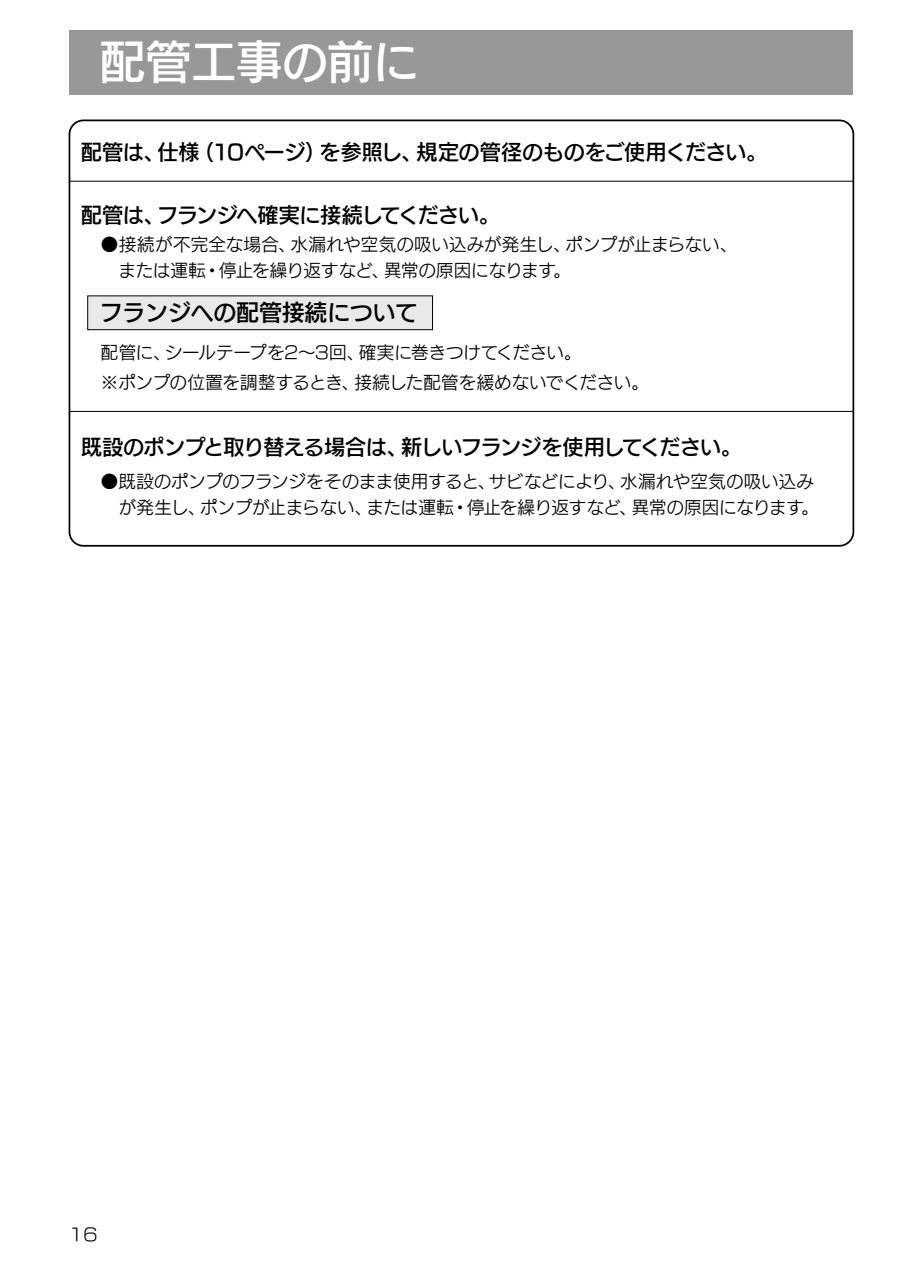
<style>
.page{position:relative;width:903px;height:1275px;background:#fff}
.page>*{position:absolute;margin:0;border:0;box-sizing:border-box;transform-origin:0 0}
.t1{font:45.5px "New Rodin Pro DB";color:#fff}
.t2{font:22.75px "New Rodin Pro DB";color:#000}
.t3{font:21px "New Rodin Pro DB";letter-spacing:-.03em;color:#000}
.t4{font:21px "New Rodin Pro DB";letter-spacing:-.01em;color:#000}
.t5{font:17.5px/26.2px "New Rodin Pro M";letter-spacing:-.015em;color:#000}
.t6{font:17.32px "New Rodin Pro M";color:#000}
</style>
<div class="page">
<div style="left:70px;top:30px;width:783px;height:65px;background:#989899"></div>
<div style="left:88px;top:296px;width:344px;height:34px;background:#e9e9e9"></div>
<div style="left:87px;top:295px;width:346px;height:35px;border:1px solid #000"></div>
<hr style="left:69px;top:181px;width:784px;height:1px;background:#000">
<div style="left:69px;top:120px;width:785px;height:427px;border:2px solid #000;border-radius:14px"></div>
<hr style="left:69px;top:411px;width:784px;height:1px;background:#000">
<p class="t1" style="left:100px;top:23px;width:320px">配管工事の前に</p>
<p class="t4" style="left:81px;top:134px;width:688px">配管は、仕様（10ページ）を参照し、規定の管径のものをご使用ください。</p>
<p class="t3" style="left:81px;top:197px;width:421px">配管は、フランジへ確実に接続してください。</p>
<p class="t5" style="left:101px;top:230px;width:638px">●接続が不完全な場合、水漏れや空気の吸い込みが発生し、ポンプが止まらない、　または運転・停止を繰り返すなど、異常の原因になります。</p>
<p class="t2" style="left:100px;top:293px;width:320px">フランジへの配管接続について</p>
<p class="t5" style="left:101px;top:336px;width:549px;line-height:30.3px">配管に、シールテープを2～3回、確実に巻きつけてください。<br>※ポンプの位置を調整するとき、接続した配管を緩めないでください。</p>
<p class="t3" style="left:81px;top:429px;width:662px">既設のポンプと取り替える場合は、新しいフランジを使用してください。</p>
<p class="t5" style="left:101px;top:466px;width:719px">●既設のポンプのフランジをそのまま使用すると、サビなどにより、水漏れや空気の吸い込み　が発生し、ポンプが止まらない、または運転・停止を繰り返すなど、異常の原因になります。</p>
<p class="t6" style="left:69px;top:1219px;width:30px">16</p>
</div>
